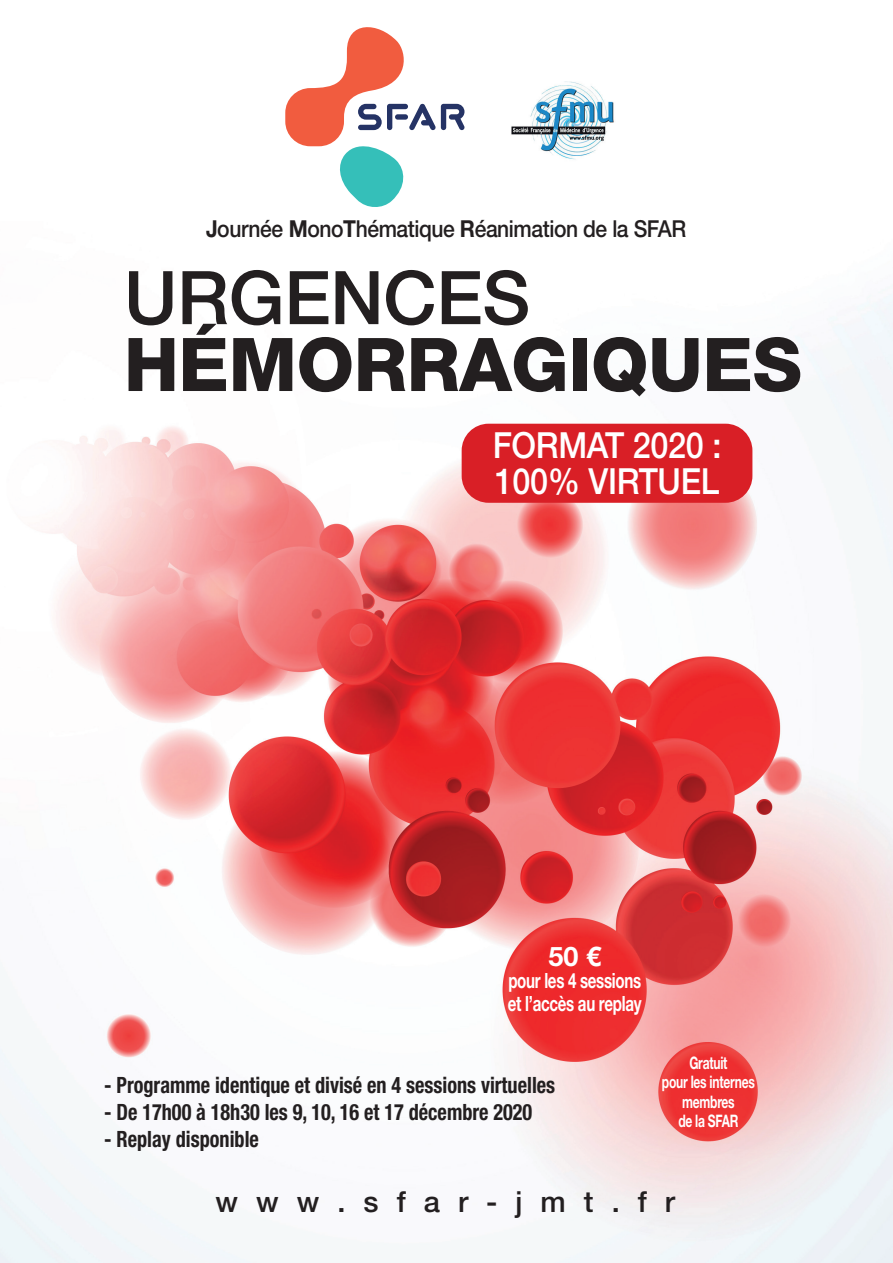
<style>
.page{position:relative;width:893px;height:1263px;background:#fff}
.page>*{position:absolute;margin:0;border:0;box-sizing:border-box;transform-origin:0 0}
.t1{font:800 74.1px "Helvetica Neue LT Std";letter-spacing:-.01em;color:#231f20}
.t2{font:500 74.1px "Helvetica Neue LT Std";letter-spacing:-.01em;color:#231f20}
.t3{font:500 36px/36px "Helvetica Neue LT Std";letter-spacing:-.01em;color:#fff;scale:.9 1}
.t4{font:500 29.1px "Helvetica Neue LT Std";letter-spacing:.62em;color:#231f20}
.t5{font:700 27px "Helvetica Neue LT Std";color:#fff}
.t6{font:500 23.4px "Helvetica Neue LT Pro";letter-spacing:-.02em;color:#231f20;scale:.9 1}
.t7{font:700 condensed 22.5px "Helvetica Neue LT Std";color:#231f20;scale:.9 1}
.t8{font:700 21px/22.5px "Helvetica Neue LT Std";letter-spacing:-.02em;color:#fff;scale:.72 1}
.t9{font:700 17.25px/19.5px "Helvetica Neue LT Std";letter-spacing:-.02em;color:#fff;text-align:center;scale:.7 1}
.s1{font-weight:700}
</style>
<div class="page">
<img style="left:0;top:285px;width:893px;height:978px">
<svg style="left:285px;top:27px;width:180px;height:180px"></svg>
<img style="left:511px;top:81px;width:103px;height:79px">
<div style="left:462px;top:424px;width:290px;height:79px;background:#d91f26;border-radius:27px"></div>
<p class="t6" style="left:206px;top:215px;width:535px"><span class="s1">J</span>ournée <span class="s1">M</span>ono<span class="s1">T</span>hématique <span class="s1">R</span>éanimation de la SFAR</p>
<h1 class="t2" style="left:124px;top:254px;width:408px">URGENCES</h1>
<h1 class="t1" style="left:124px;top:320px;width:679px">HÉMORRAGIQUES</h1>
<h2 class="t3" style="left:493px;top:427px;width:256px">FORMAT 2020 :<br>100% VIRTUEL</h2>
<p class="t5" style="left:548px;top:939px;width:54px">50 €</p>
<p class="t8" style="left:508px;top:969px;width:187px">pour les 4 sessions et l’accès au replay</p>
<p class="t7" style="left:104px;top:1071px;width:503px">- Programme identique et divisé en 4 sessions virtuelles</p>
<p class="t7" style="left:104px;top:1098px;width:477px">- De 17h00 à 18h30 les 9, 10, 16 et 17 décembre 2020</p>
<p class="t7" style="left:104px;top:1125px;width:173px">- Replay disponible</p>
<p class="t9" style="left:662px;top:1052px;width:134px">Gratuit<br>pour les internes membres<br>de la SFAR</p>
<p class="t4" style="left:215px;top:1184px;width:461px">www.sfar-jmt.fr</p>
</div>
